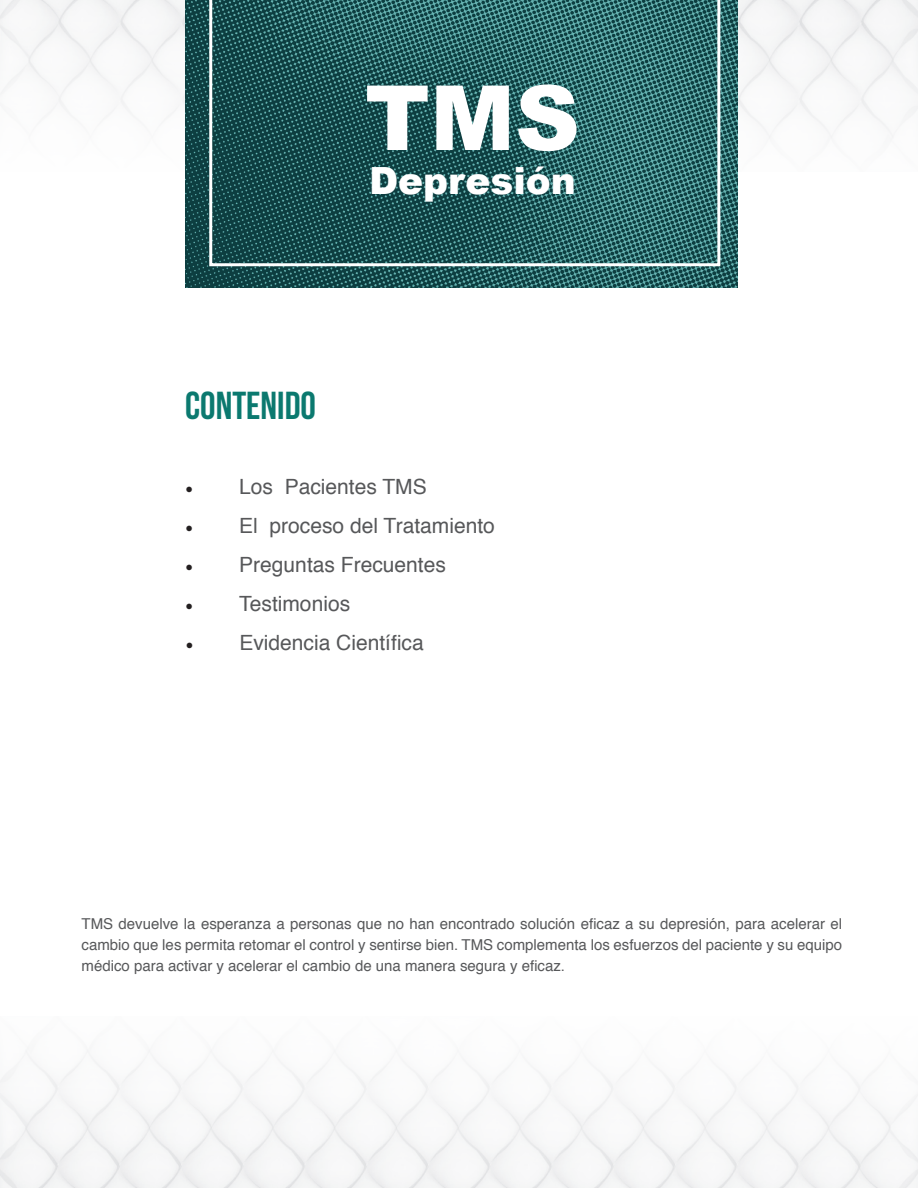
<style>
.page{position:relative;width:918px;height:1188px;background:#fff}
.page>*{position:absolute;margin:0;border:0;box-sizing:border-box;transform-origin:0 0}
.t1{font:900 90px "Arial";color:#fff}
.t2{font:39px "Bebas Neue";color:#0b796f}
.t3{font:900 37.5px "Arial";color:#fff}
.t4{font:21px "Helvetica";color:#57585a}
.t5{font:15px/21px "Helvetica";color:#57585a;text-align:justify}
.s1{font-family:"Minion Pro";color:#231f20}
</style>
<div class="page">
<img style="left:0;top:0;width:918px;height:171px">
<img style="left:0;top:1050px;width:918px;height:138px">
<img style="left:185px;top:0;width:552px;height:287px">
<svg style="left:209px;top:0;width:511px;height:266px;background:#2b6465"></svg>
<h1 class="t1" style="left:365px;top:53px;width:216px">TMS</h1>
<h3 class="t3" style="left:369px;top:153px;width:208px">Depresión</h3>
<h2 class="t2" style="left:185px;top:384px;width:132px">CONTENIDO</h2>
<h3 class="t4" style="left:185px;top:471px;width:243px"><span class="s1">•</span> Los Pacientes TMS</h3>
<h3 class="t4" style="left:185px;top:510px;width:311px"><span class="s1">•</span> El proceso del Tratamiento</h3>
<h3 class="t4" style="left:185px;top:549px;width:262px"><span class="s1">•</span> Preguntas Frecuentes</h3>
<h3 class="t4" style="left:185px;top:588px;width:166px"><span class="s1">•</span> Testimonios</h3>
<h3 class="t4" style="left:185px;top:627px;width:240px"><span class="s1">•</span> Evidencia Científica</h3>
<p class="t5" style="left:82px;top:914px;width:762px">TMS devuelve la esperanza a personas que no han encontrado solución eficaz a su depresión, para acelerar el cambio que les permita retomar el control y sentirse bien. TMS complementa los esfuerzos del paciente y su equipo médico para activar y acelerar el cambio de una manera segura y eficaz.</p>
</div>
